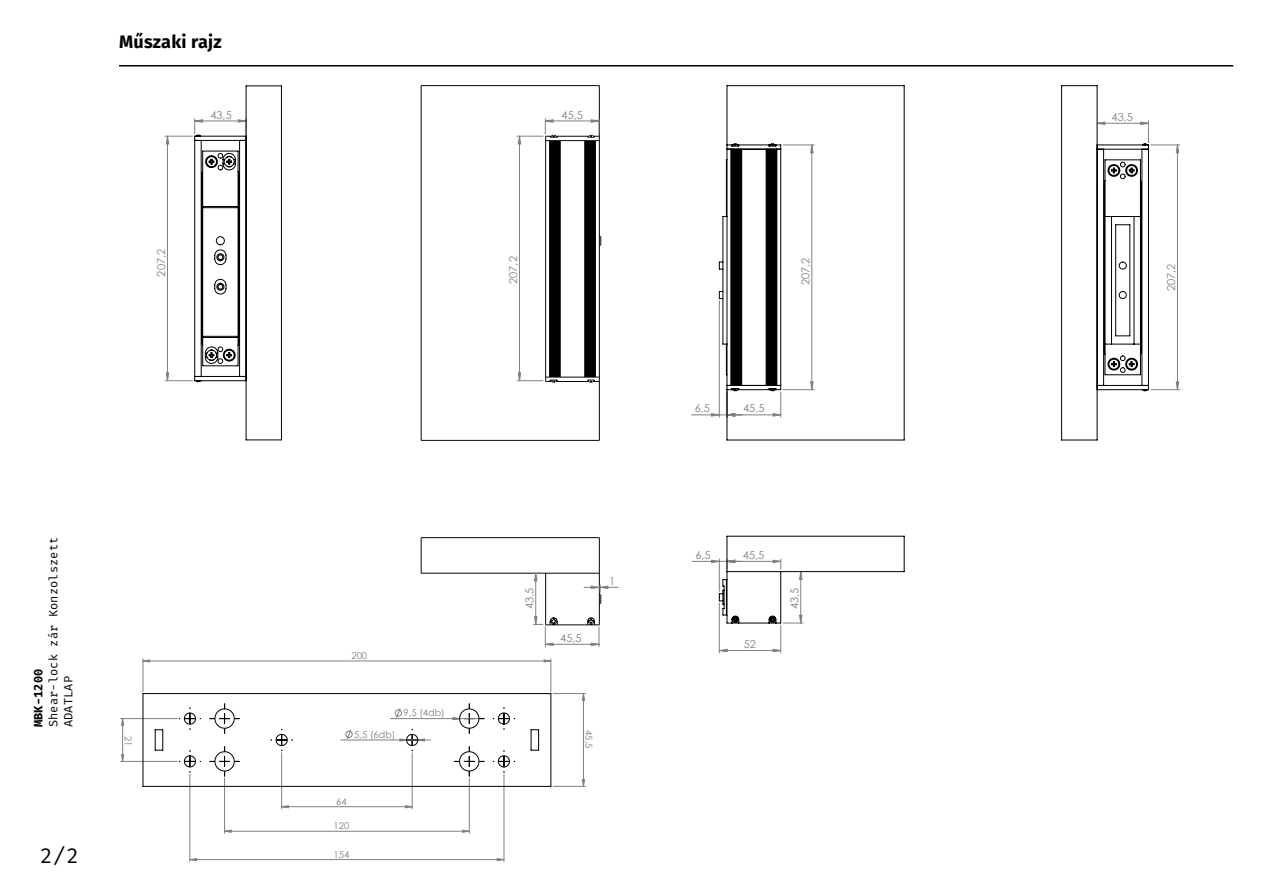
<style>
.page{position:relative;width:1263px;height:893px;background:#fff}
.page>*{position:absolute;margin:0;border:0;box-sizing:border-box;transform-origin:0 0}
.t1{font:21px "Fira Mono";color:#000}
.t2{font:700 18px "Fira Sans";letter-spacing:.01em;color:#000}
.t3{font:12px/15px "Fira Mono";letter-spacing:.01em;color:#000}
.t4{font:700 12px "Fira Mono";letter-spacing:.01em;color:#000}
.t5{font:10.95px "Century Gothic";color:#808080}
.t6{font:9.45px "Century Gothic";color:#808080}
</style>
<div class="page">
<img style="left:420px;top:537px;width:180px;height:37px">
<svg style="left:533px;top:573px;width:85px;height:74px"></svg>
<svg style="left:165px;top:85px;width:435px;height:355px"></svg>
<svg style="left:691px;top:388px;width:28px;height:29px"></svg>
<svg style="left:1061px;top:85px;width:119px;height:356px"></svg>
<svg style="left:719px;top:85px;width:186px;height:356px"></svg>
<svg style="left:692px;top:536px;width:213px;height:117px"></svg>
<hr style="left:121px;top:718px;width:56px;height:1px;background:#808080">
<hr style="left:121px;top:761px;width:56px;height:1px;background:#808080">
<hr style="left:551px;top:659px;width:1px;height:32px;background:#808080">
<hr style="left:143px;top:659px;width:1px;height:32px;background:#808080">
<hr style="left:504px;top:774px;width:1px;height:88px;background:#808080">
<hr style="left:190px;top:774px;width:1px;height:88px;background:#808080">
<hr style="left:553px;top:693px;width:32px;height:1px;background:#808080">
<hr style="left:553px;top:786px;width:32px;height:1px;background:#808080">
<svg style="left:121px;top:718px;width:3px;height:43px"></svg>
<svg style="left:143px;top:660px;width:408px;height:201px"></svg>
<svg style="left:582px;top:694px;width:3px;height:93px"></svg>
<svg style="left:142px;top:693px;width:409px;height:94px"></svg>
<hr style="left:119px;top:65px;width:1114px;height:2px;background:#000">
<h2 class="t2" style="left:119px;top:26px;width:104px">Műszaki rajz</h2>
<p class="t5" style="left:210px;top:107px;width:23px">43,5</p>
<p class="t5" style="left:562px;top:107px;width:23px">45,5</p>
<p class="t5" style="left:154px;top:277px;width:29px;rotate:-90deg">207,2</p>
<p class="t5" style="left:505px;top:284px;width:29px;rotate:-90deg">207,2</p>
<p class="t3" style="left:47px;top:727px;width:192px;rotate:-90deg">Shear-lock zár Konzolszett<br>ADATLAP</p>
<p class="t4" style="left:30px;top:727px;width:60px;rotate:-90deg">MBK-1200</p>
<h1 class="t1" style="left:40px;top:841px;width:40px">2/2</h1>
<p class="t6" style="left:135px;top:736px;width:12px;rotate:90deg">21</p>
<p class="t6" style="left:351px;top:649px;width:17px">200</p>
<p class="t6" style="left:354px;top:728px;width:43px">5,5 (6db)</p>
<p class="t6" style="left:404px;top:706px;width:43px">9,5 (4db)</p>
<p class="t6" style="left:336px;top:795px;width:12px">64</p>
<p class="t6" style="left:333px;top:819px;width:17px">120</p>
<p class="t6" style="left:333px;top:847px;width:17px">154</p>
<p class="t5" style="left:522px;top:609px;width:23px;rotate:-90deg">43,5</p>
<p class="t5" style="left:560px;top:630px;width:23px">45,5</p>
<p class="t5" style="left:609px;top:573px;width:8px">1</p>
<p class="t6" style="left:596px;top:730px;width:20px;rotate:90deg">45,5</p>
<p class="t5" style="left:798px;top:285px;width:29px;rotate:-90deg">207,2</p>
<p class="t5" style="left:695px;top:401px;width:17px">6,5</p>
<p class="t5" style="left:743px;top:401px;width:23px">45,5</p>
<p class="t5" style="left:695px;top:547px;width:17px">6,5</p>
<p class="t5" style="left:743px;top:547px;width:23px">45,5</p>
<p class="t5" style="left:744px;top:636px;width:14px">52</p>
<p class="t5" style="left:787px;top:609px;width:23px;rotate:-90deg">43,5</p>
<p class="t5" style="left:1111px;top:109px;width:23px">43,5</p>
<p class="t5" style="left:1163px;top:291px;width:29px;rotate:-90deg">207,2</p>
</div>
